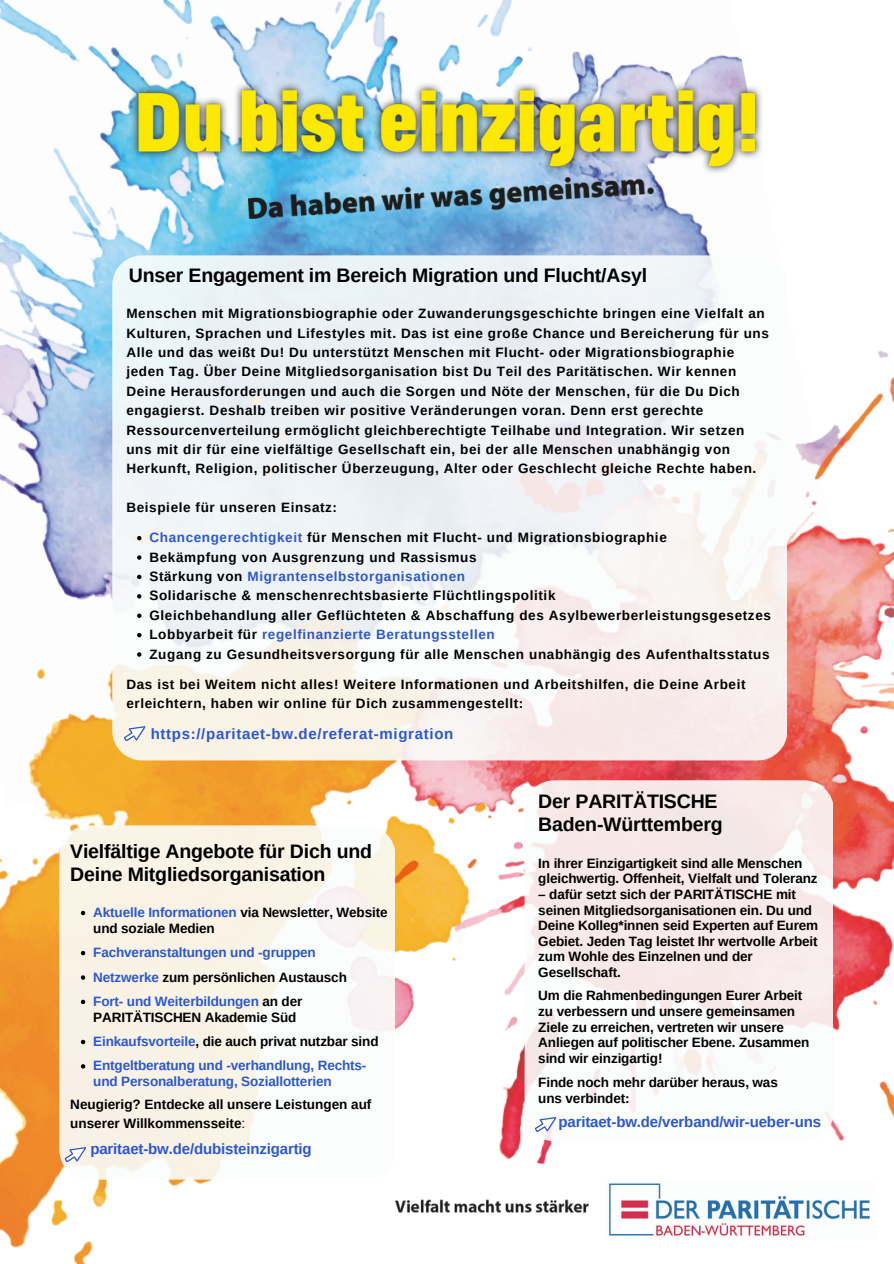
<style>
.page{position:relative;width:894px;height:1264px;background:#fff}
.page>*{position:absolute;margin:0;border:0;box-sizing:border-box;transform-origin:0 0}
.t1{font:700 19.5px/23.1px "Arimo";letter-spacing:-.01em;color:#000}
.t2{font:700 15px "Arimo";letter-spacing:-.01em;color:#2c57d2}
.t3{font:700 15px "Arimo";letter-spacing:.045em;color:#2c57d2}
.t4{font:700 13.5px/19.4px "Arimo";letter-spacing:.045em;color:#000}
.t5{font:700 13.5px/15.6px "Arimo";letter-spacing:-.01em;color:#000}
.t6{font:700 13.5px/24.5px "Arimo";letter-spacing:-.01em;color:#2c57d2}
.t7{font:700 13.5px/18.8px "Arimo";color:#000}
.s1{color:#2c57d2}
.s2{color:#000}
.s3{font-weight:400}
</style>
<div class="page">
<img style="left:0;top:0;width:744px;height:324px">
<img style="left:0;top:324px;width:290px;height:939px">
<img style="left:290px;top:251px;width:603px;height:956px">
<img style="left:117px;top:71px;width:645px;height:107px">
<img style="left:248px;top:177px;width:405px;height:41px">
<img style="left:395px;top:1198px;width:193px;height:15px">
<div style="left:112px;top:255px;width:675px;height:505px;background:linear-gradient(to bottom,#eaf4fb,#f9f2ed);border-radius:30px"></div>
<svg style="left:137px;top:536px;width:4px;height:4px"></svg>
<svg style="left:137px;top:555px;width:4px;height:4px"></svg>
<svg style="left:137px;top:574px;width:4px;height:5px"></svg>
<svg style="left:137px;top:594px;width:4px;height:4px"></svg>
<svg style="left:137px;top:613px;width:4px;height:5px"></svg>
<svg style="left:137px;top:633px;width:4px;height:4px"></svg>
<svg style="left:137px;top:652px;width:4px;height:4px"></svg>
<svg style="left:123px;top:722px;width:23px;height:23px"></svg>
<div style="left:524px;top:780px;width:309px;height:360px;background:linear-gradient(to right,#f8f1f1,#f8f1f0);border-radius:30px"></div>
<svg style="left:534px;top:1112px;width:22px;height:23px"></svg>
<svg style="left:59px;top:825px;width:336px;height:354px;fill:#f9f3e5"></svg>
<svg style="left:81px;top:910px;width:4px;height:5px"></svg>
<svg style="left:81px;top:950px;width:4px;height:5px"></svg>
<svg style="left:81px;top:975px;width:4px;height:4px"></svg>
<svg style="left:81px;top:999px;width:4px;height:5px"></svg>
<svg style="left:81px;top:1039px;width:4px;height:5px"></svg>
<svg style="left:81px;top:1064px;width:4px;height:4px"></svg>
<svg style="left:64px;top:1142px;width:22px;height:23px"></svg>
<img style="left:605px;top:1180px;width:268px;height:56px">
<h1 class="t1" style="left:129px;top:264px;width:519px">Unser Engagement im Bereich Migration und Flucht/Asyl</h1>
<p class="t4" style="left:126px;top:304px;width:643px">Menschen mit Migrationsbiographie oder Zuwanderungsgeschichte bringen eine Vielfalt an Kulturen, Sprachen und Lifestyles mit. Das ist eine große Chance und Bereicherung für uns Alle und das weißt Du! Du unterstützt Menschen mit Flucht- oder Migrationsbiographie jeden Tag. Über Deine Mitgliedsorganisation bist Du Teil des Paritätischen. Wir kennen Deine Herausforderungen und auch die Sorgen und Nöte der Menschen, für die Du Dich engagierst. Deshalb treiben wir positive Veränderungen voran. Denn erst gerechte Ressourcenverteilung ermöglicht gleichberechtigte Teilhabe und Integration. Wir setzen uns mit dir für eine vielfältige Gesellschaft ein, bei der alle Menschen unabhängig von Herkunft, Religion, politischer Überzeugung, Alter oder Geschlecht gleiche Rechte haben.</p>
<p class="t4" style="left:126px;top:498px;width:212px">Beispiele für unseren Einsatz:</p>
<p class="t4" style="left:149px;top:528px;width:623px"><span class="s1">Chancengerechtigkeit</span> für Menschen mit Flucht- und Migrationsbiographie<br>Bekämpfung von Ausgrenzung und Rassismus<br>Stärkung von <span class="s1">Migrantenselbstorganisationen<br></span>Solidarische &amp; menschenrechtsbasierte Flüchtlingspolitik<br>Gleichbehandlung aller Geflüchteten &amp; Abschaffung des Asylbewerberleistungsgesetzes Lobbyarbeit für <span class="s1">regelfinanzierte Beratungsstellen<br></span>Zugang zu Gesundheitsversorgung für alle Menschen unabhängig des Aufenthaltsstatus</p>
<p class="t4" style="left:126px;top:674px;width:620px">Das ist bei Weitem nicht alles! Weitere Informationen und Arbeitshilfen, die Deine Arbeit erleichtern, haben wir online für Dich zusammengestellt:</p>
<p class="t3" style="left:151px;top:725px;width:304px">https://paritaet-bw.de/referat-migration</p>
<h1 class="t1" style="left:70px;top:839px;width:303px">Vielfältige Angebote für Dich und<br>Deine Mitgliedsorganisation</h1>
<p class="t5" style="left:93px;top:904px;width:296px"><span class="s1">Aktuelle Informationen</span> via Newsletter, Website und soziale Medien</p>
<p class="t6" style="left:93px;top:940px;width:255px">Fachveranstaltungen und -gruppen<br>Netzwerke <span class="s2">zum persönlichen Austausch<br></span>Fort- und Weiterbildungen <span class="s2">an der</span></p>
<p class="t6" style="left:93px;top:1004px;width:287px"><span class="s2">PARITÄTISCHEN Akademie Süd<br></span>Einkaufsvorteile<span class="s2">, die auch privat nutzbar sind<br></span>Entgeltberatung und -verhandlung, Rechts-</p>
<p class="t6" style="left:93px;top:1069px;width:240px">und Personalberatung, Soziallotterien</p>
<p class="t7" style="left:70px;top:1095px;width:302px">Neugierig? Entdecke all unsere Leistungen auf unserer Willkommensseite<span class="s3">:</span></p>
<p class="t2" style="left:90px;top:1140px;width:223px">paritaet-bw.de/dubisteinzigartig</p>
<h1 class="t1" style="left:538px;top:789px;width:186px">Der PARITÄTISCHE<br>Baden-Württemberg</h1>
<p class="t5" style="left:538px;top:855px;width:281px">In ihrer Einzigartigkeit sind alle Menschen gleichwertig. Offenheit, Vielfalt und Toleranz</p>
<p class="t5" style="left:538px;top:886px;width:281px">– dafür setzt sich der PARITÄTISCHE mit seinen Mitgliedsorganisationen ein. Du und Deine Kolleg*innen seid Experten auf Eurem Gebiet. Jeden Tag leistet Ihr wertvolle Arbeit zum Wohle des Einzelnen und der Gesellschaft.</p>
<p class="t5" style="left:538px;top:987px;width:272px">Um die Rahmenbedingungen Eurer Arbeit zu verbessern und unsere gemeinsamen Ziele zu erreichen, vertreten wir unsere Anliegen auf politischer Ebene. Zusammen sind wir einzigartig!</p>
<p class="t5" style="left:538px;top:1074px;width:241px">Finde noch mehr darüber heraus, was uns verbindet:</p>
<p class="t2" style="left:558px;top:1113px;width:264px">paritaet-bw.de/verband/wir-ueber-uns</p>
</div>
